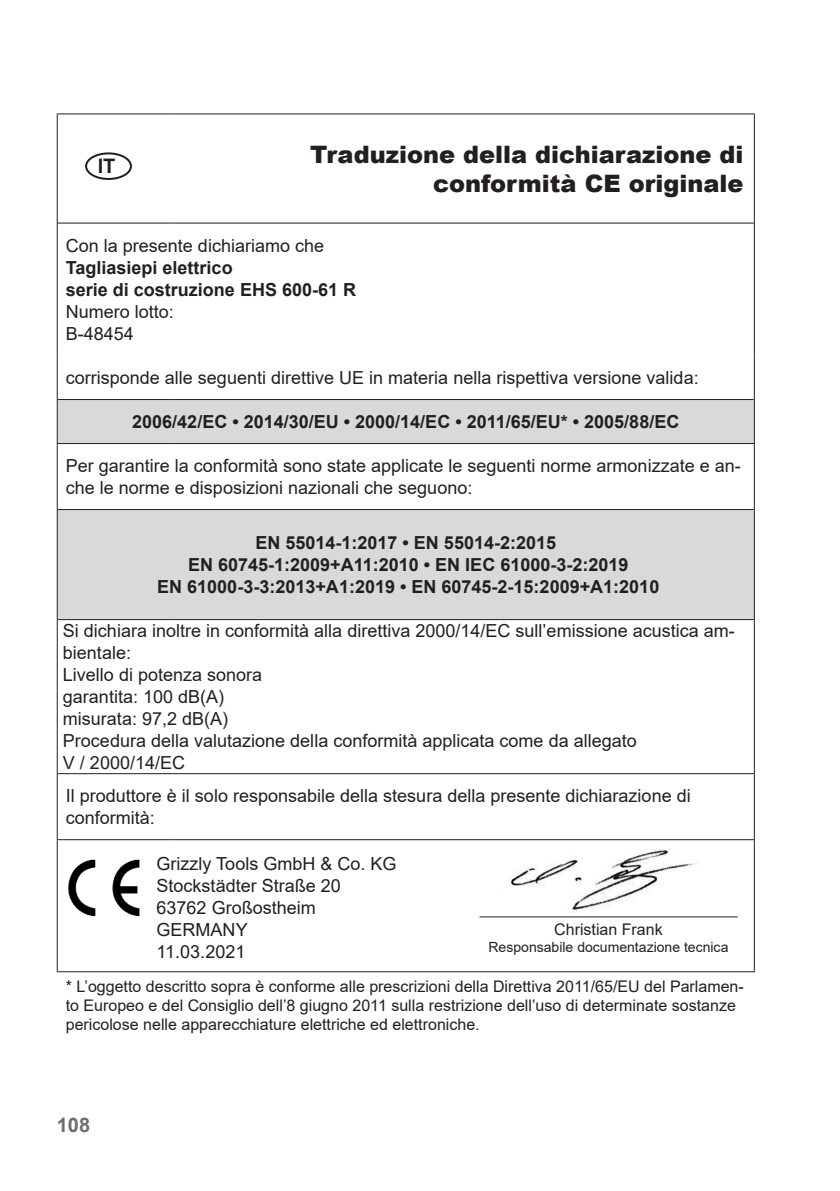
<style>
.page{position:relative;width:840px;height:1191px;background:#fff}
.page>*{position:absolute;margin:0;border:0;box-sizing:border-box;transform-origin:0 0}
.Überschrift_1_P{font:900 24px/28.8px "Arial";color:#231f20;text-align:right}
.t1{font:700 20px "Arial";color:#6c6d70}
.t2{font:700 20px "Arial";color:#231f20}
.CE-Text{font:18px/22px "Arial";color:#231f20}
.Fließtext_fett_D{font:700 18px "Arial";color:#231f20}
.CE-Text-2{font:700 18px/22px "Arial";color:#231f20}
.Fließtext_CE{font:18px/22px "Arial";color:#231f20}
.CE-Text-3{font:16px/19.2px "Arial";color:#231f20}
.Fließtext_CE-2{font:16px "Arial";color:#231f20}
.Fließtext_CE-3{font:14px "Arial";color:#231f20}
</style>
<div class="page">
<svg style="left:58px;top:400px;width:695px;height:219px;fill:#d9d9d9"></svg>
<hr style="left:57px;top:223px;width:1px;height:132px;background:#231f20">
<hr style="left:753px;top:223px;width:1px;height:132px;background:#231f20">
<hr style="left:57px;top:355px;width:1px;height:44px;background:#231f20">
<hr style="left:753px;top:355px;width:1px;height:44px;background:#231f20">
<hr style="left:57px;top:399px;width:1px;height:44px;background:#231f20">
<hr style="left:753px;top:399px;width:1px;height:44px;background:#231f20">
<hr style="left:57px;top:443px;width:115px;height:1px;background:#231f20">
<hr style="left:57px;top:444px;width:1px;height:65px;background:#231f20">
<hr style="left:172px;top:443px;width:582px;height:1px;background:#231f20">
<hr style="left:753px;top:444px;width:1px;height:65px;background:#231f20">
<hr style="left:753px;top:509px;width:1px;height:110px;background:#231f20">
<hr style="left:57px;top:619px;width:1px;height:154px;background:#231f20">
<hr style="left:753px;top:619px;width:1px;height:154px;background:#231f20">
<hr style="left:57px;top:773px;width:115px;height:1px;background:#231f20">
<hr style="left:57px;top:774px;width:1px;height:65px;background:#231f20">
<hr style="left:172px;top:773px;width:582px;height:1px;background:#231f20">
<hr style="left:753px;top:774px;width:1px;height:65px;background:#231f20">
<hr style="left:57px;top:839px;width:115px;height:1px;background:#231f20">
<hr style="left:57px;top:840px;width:1px;height:131px;background:#231f20">
<hr style="left:172px;top:839px;width:582px;height:1px;background:#231f20">
<hr style="left:753px;top:840px;width:1px;height:131px;background:#231f20">
<hr style="left:58px;top:399px;width:114px;height:1px;background:#231f20">
<hr style="left:172px;top:399px;width:581px;height:1px;background:#231f20">
<hr style="left:57px;top:113px;width:115px;height:1px;background:#231f20">
<hr style="left:57px;top:114px;width:1px;height:109px;background:#231f20">
<hr style="left:172px;top:113px;width:582px;height:1px;background:#231f20">
<hr style="left:753px;top:114px;width:1px;height:109px;background:#231f20">
<hr style="left:58px;top:222px;width:114px;height:1px;background:#231f20">
<hr style="left:172px;top:222px;width:581px;height:1px;background:#231f20">
<hr style="left:58px;top:509px;width:114px;height:1px;background:#231f20">
<hr style="left:172px;top:509px;width:581px;height:1px;background:#231f20">
<hr style="left:58px;top:619px;width:114px;height:1px;background:#231f20">
<hr style="left:172px;top:619px;width:581px;height:1px;background:#231f20">
<hr style="left:57px;top:509px;width:1px;height:110px;background:#231f20">
<hr style="left:57px;top:971px;width:115px;height:1px;background:#231f20">
<hr style="left:172px;top:971px;width:582px;height:1px;background:#231f20">
<div style="left:85px;top:152px;width:47px;height:28px;border:2px solid #231f20;border-radius:50%"></div>
<img style="left:68px;top:859px;width:72px;height:58px">
<hr style="left:479px;top:916px;width:258px;height:1px;background:#231f20">
<img style="left:511px;top:849px;width:186px;height:63px">
<p class="t2" style="left:98px;top:152px;width:19px">IT</p>
<p class="Überschrift_1_P" style="left:310px;top:139px;width:434px">Traduzione della dichiarazione di conformità CE originale</p>
<p class="CE-Text" style="left:66px;top:234px;width:260px">Con la presente dichiariamo che</p>
<p class="CE-Text-2" style="left:66px;top:257px;width:292px">Tagliasiepi elettrico<br>serie di costruzione EHS 600-61 R</p>
<p class="CE-Text" style="left:66px;top:300px;width:110px">Numero lotto:</p>
<p class="Fließtext_CE" style="left:66px;top:322px;width:70px">B-48454</p>
<p class="CE-Text" style="left:66px;top:367px;width:634px">corrisponde alle seguenti direttive UE in materia nella rispettiva versione valida:</p>
<p class="CE-Text-2" style="left:132px;top:411px;width:548px">2006/42/EC • 2014/30/EU • 2000/14/EC • 2011/65/EU* • 2005/88/EC</p>
<p class="CE-Text" style="left:66px;top:455px;width:676px">Per garantire la conformità sono state applicate le seguenti norme armonizzate e an&shy;che le norme e disposizioni nazionali che seguono:</p>
<p class="Fließtext_fett_D" style="left:255px;top:530px;width:302px">EN 55014-1:2017 • EN 55014-2:2015</p>
<p class="Fließtext_fett_D" style="left:188px;top:552px;width:442px">EN 60745-1:2009+A11:2010 • EN IEC 61000-3-2:2019</p>
<p class="Fließtext_fett_D" style="left:157px;top:574px;width:503px">EN 61000-3-3:2013+A1:2019 • EN 60745-2-15:2009+A1:2010</p>
<p class="CE-Text" style="left:63px;top:620px;width:673px">Si dichiara inoltre in conformità alla direttiva 2000/14/EC sull’emissione acustica am&shy;bientale:</p>
<p class="CE-Text" style="left:63px;top:664px;width:201px">Livello di potenza sonora garantita: 100 dB(A)</p>
<p class="CE-Text" style="left:63px;top:708px;width:167px">misurata: 97,2 dB(A)</p>
<p class="CE-Text" style="left:63px;top:730px;width:575px">Procedura della valutazione della conformità applicata come da allegato<br>V / 2000/14/EC</p>
<p class="CE-Text" style="left:66px;top:785px;width:626px">Il produttore è il solo responsabile della stesura della presente dichiarazione di conformità:</p>
<p class="Fließtext_CE" style="left:156px;top:853px;width:241px">Grizzly Tools GmbH &amp; Co. KG<br>Stockstädter Straße 20<br>63762 Großostheim<br>GERMANY<br>11.03.2021</p>
<p class="CE-Text-3" style="left:66px;top:976px;width:679px">* L’oggetto descritto sopra è conforme alle prescrizioni della Direttiva 2011/65/EU del Parlamen&shy;to Europeo e del Consiglio dell’8 giugno 2011 sulla restrizione dell’uso di determinate sostanze pericolose nelle apparecchiature elettriche ed elettroniche.</p>
<p class="Fließtext_CE-2" style="left:554px;top:918px;width:110px">Christian Frank</p>
<p class="Fließtext_CE-3" style="left:488px;top:937px;width:241px">Responsabile documentazione tecnica</p>
<p class="t1" style="left:57px;top:1110px;width:35px">108</p>
</div>
